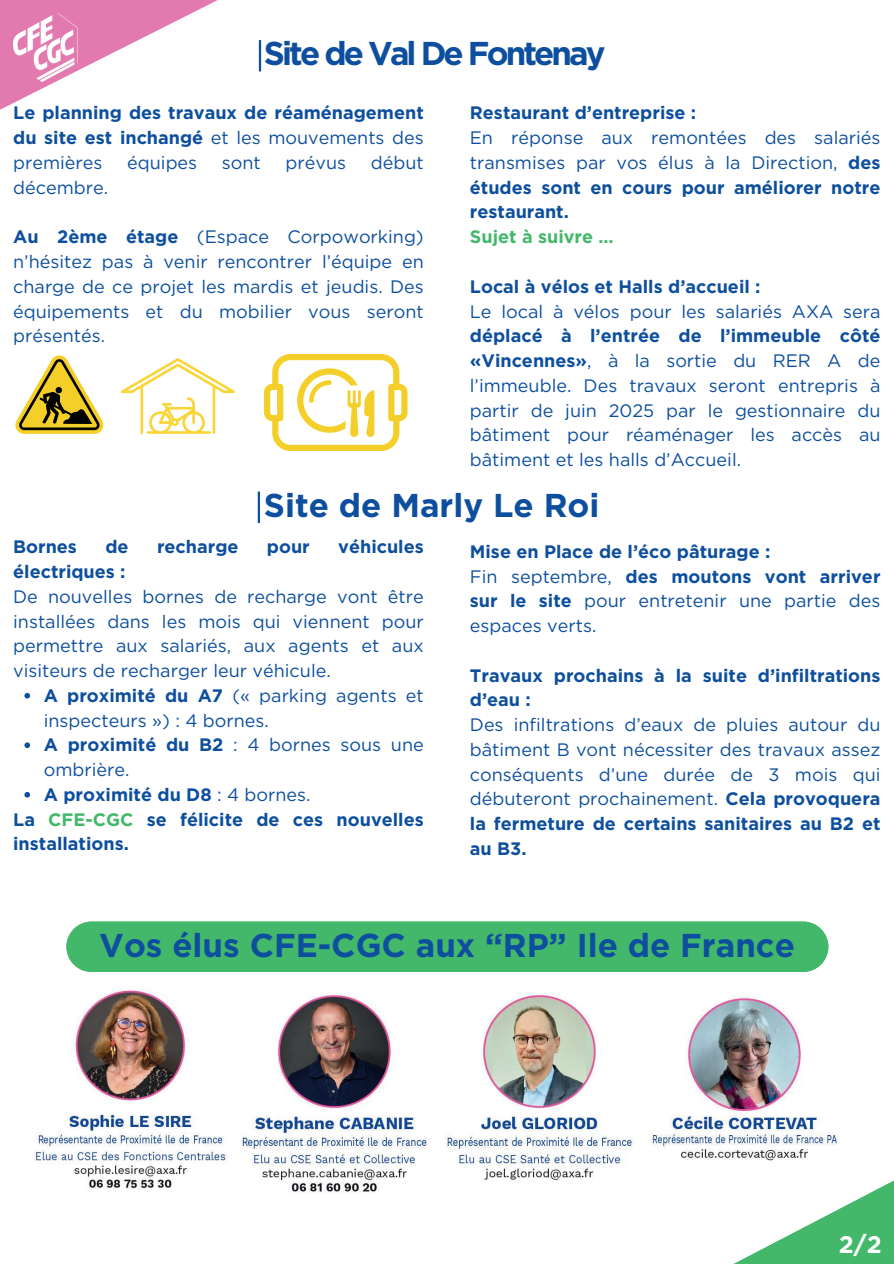
<style>
.page{position:relative;width:894px;height:1264px;background:#fff}
.page>*{position:absolute;margin:0;border:0;box-sizing:border-box;transform-origin:0 0}
.t1{font:700 33px "Gotham";color:#0d4f9e}
.t2{font:700 33px "Gotham";letter-spacing:-.09em;color:#0d4f9e}
.t3{font:700 24px "Gotham";color:#fff}
.t4{font:18px/24.8px "Gotham";color:#0d4f9e;text-align:justify}
.t5{font:700 18px/24.8px "Gotham";color:#0d4f9e}
.t6{font:700 18px "Gotham";color:#43b86b}
.s1{font-weight:400}
.s2{font-weight:700}
.s3{color:#43b86b}
</style>
<div class="page">
<svg style="left:0;top:0;width:262px;height:110px"></svg>
<img style="left:13px;top:13px;width:64px;height:69px">
<svg style="left:735px;top:1181px;width:158px;height:82px"></svg>
<hr style="left:259px;top:40px;width:2px;height:31px;background:#0d4f9e">
<svg style="left:15px;top:355px;width:89px;height:79px"></svg>
<svg style="left:121px;top:358px;width:114px;height:75px"></svg>
<svg style="left:264px;top:354px;width:143px;height:97px"></svg>
<hr style="left:258px;top:491px;width:2px;height:32px;background:#0d4f9e">
<div style="left:66px;top:921px;width:762px;height:50px;background:#43b86b"></div>
<img style="left:242px;top:995px;width:607px;height:205px">
<img style="left:34px;top:990px;width:194px;height:199px">
<svg style="left:24px;top:693px;width:6px;height:5px"></svg>
<svg style="left:24px;top:742px;width:6px;height:6px"></svg>
<svg style="left:24px;top:792px;width:6px;height:5px"></svg>
<h1 class="t2" style="left:264px;top:31px;width:343px">Site de Val De Fontenay</h1>
<p class="t5" style="left:13px;top:101px;width:412px;text-align:justify">Le planning des travaux de réaménagement du site est inchangé <span class="s1">et les mouvements des premières</span></p>
<p class="t5" style="left:470px;top:101px;width:228px">Restaurant d’entreprise :</p>
<p class="t4" style="left:470px;top:125px;width:412px">En réponse aux remontées des salariés transmises par vos élus à la Direction, <span class="s2">des études sont en cours pour améliorer notre restaurant.</span></p>
<p class="t6" style="left:470px;top:225px;width:145px">Sujet à suivre …</p>
<p class="t5" style="left:470px;top:274px;width:292px">Local à vélos et Halls d’accueil :</p>
<p class="t4" style="left:470px;top:298px;width:412px">Le local à vélos pour les salariés AXA sera</p>
<p class="t4" style="left:470px;top:323px;width:412px"><span class="s2">déplacé à l’entrée de l’immeuble côté «Vincennes»</span>, à la sortie du RER A de l’immeuble. Des travaux seront entrepris à partir de juin 2025 par le gestionnaire du bâtiment pour réaménager les accès au bâtiment et les halls d’Accueil.</p>
<h1 class="t1" style="left:264px;top:483px;width:337px">Site de Marly Le Roi</h1>
<p class="t4" style="left:127px;top:150px;width:72px">équipes</p>
<p class="t4" style="left:222px;top:150px;width:40px">sont</p>
<p class="t4" style="left:285px;top:150px;width:62px">prévus</p>
<p class="t4" style="left:371px;top:150px;width:54px">début</p>
<p class="t4" style="left:13px;top:175px;width:96px">décembre.</p>
<p class="t4" style="left:13px;top:224px;width:412px"><span class="s2">Au 2ème étage</span> (Espace Corpoworking) n’hésitez pas à venir rencontrer l’équipe en charge de ce projet les mardis et jeudis. Des équipements et du mobilier vous seront présentés.</p>
<p class="t5" style="left:13px;top:534px;width:65px">Bornes</p>
<p class="t5" style="left:105px;top:534px;width:25px">de</p>
<p class="t5" style="left:157px;top:534px;width:83px">recharge</p>
<p class="t5" style="left:267px;top:534px;width:44px">pour</p>
<p class="t5" style="left:338px;top:534px;width:87px">véhicules</p>
<p class="t5" style="left:13px;top:559px;width:114px">électriques :</p>
<p class="t4" style="left:13px;top:583px;width:412px">De nouvelles bornes de recharge vont être installées dans les mois qui viennent pour permettre aux salariés, aux agents et aux visiteurs de recharger leur véhicule.</p>
<p class="t4" style="left:44px;top:682px;width:381px"><span class="s2">A proximité du A7</span> (« parking agents et</p>
<p class="t4" style="left:44px;top:707px;width:226px">inspecteurs ») : 4 bornes.</p>
<p class="t4" style="left:44px;top:732px;width:381px"><span class="s2">A proximité du B2</span> : 4 bornes sous une</p>
<p class="t4" style="left:44px;top:757px;width:87px">ombrière.</p>
<p class="t5" style="left:44px;top:782px;width:268px">A proximité du D8 <span class="s1">: 4 bornes.</span></p>
<p class="t5" style="left:13px;top:806px;width:412px">La <span class="s3">CFE-CGC</span> se félicite de ces nouvelles</p>
<p class="t5" style="left:13px;top:831px;width:117px">installations.</p>
<p class="t5" style="left:470px;top:539px;width:412px">Mise en Place de l’éco pâturage :<br><span class="s1">Fin septembre,</span> des moutons vont arriver sur le site <span class="s1">pour entretenir une partie des espaces verts.</span></p>
<p class="t5" style="left:470px;top:662px;width:412px">Travaux prochains à la suite d’infiltrations d’eau :</p>
<p class="t4" style="left:470px;top:712px;width:412px">Des infiltrations d’eaux de pluies autour du bâtiment B vont nécessiter des travaux assez conséquents d’une durée de 3 mois qui débuteront prochainement. <span class="s2">Cela provoquera la fermeture de certains sanitaires au B2 et au B3.</span></p>
<h1 class="t1" style="left:99px;top:923px;width:697px">Vos élus CFE-CGC aux “RP” Ile de France</h1>
<h2 class="t3" style="left:838px;top:1228px;width:44px">2/2</h2>
</div>
